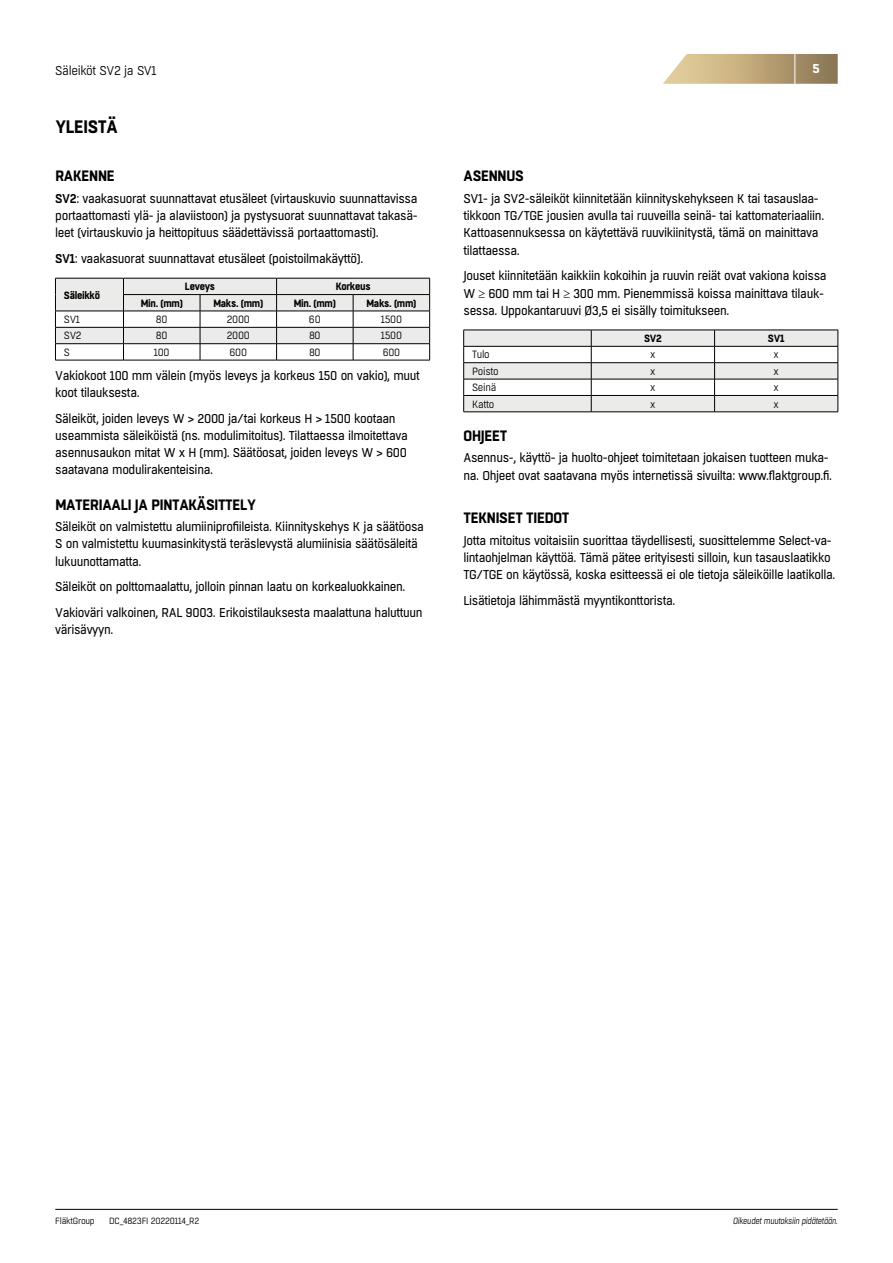
<style>
.page{position:relative;width:893px;height:1263px;background:#fff}
.page>*{position:absolute;margin:0;border:0;box-sizing:border-box;transform-origin:0 0}
.t1{font:700 18px "Boxed";letter-spacing:-.02em;color:#000;scale:.95 1}
.t2{font:700 15px "Boxed";letter-spacing:-.02em;color:#000;scale:.95 1}
.t3{font:12.75px/17.2px "Boxed";letter-spacing:-.03em;color:#000;scale:.95 1}
.t4{font:12.75px "Boxed";letter-spacing:-.03em;color:#000;scale:.95 1}
.t5{font:700 12.75px "Boxed";color:#fff}
.t6{font:10.5px "Boxed";letter-spacing:-.03em;color:#000;scale:.95 1}
.t7{font:700 10.5px "Boxed";letter-spacing:-.03em;color:#000;scale:.95 1}
.t8{font:9px "Boxed";letter-spacing:-.03em;color:#000;scale:.95 1}
.t9{font:italic 9px "Boxed";letter-spacing:-.03em;color:#000;scale:.95 1}
.s1{font-weight:600}
</style>
<div class="page">
<svg style="left:663px;top:54px;width:175px;height:30px;background:#c0ab83"></svg>
<hr style="left:795px;top:51px;width:1px;height:38px;background:#fff">
<hr style="left:55px;top:1209px;width:783px;height:1px;background:#000">
<svg style="left:55px;top:278px;width:375px;height:82px"></svg>
<hr style="left:55px;top:360px;width:68px;height:1px;background:#000">
<hr style="left:123px;top:360px;width:77px;height:1px;background:#000">
<hr style="left:200px;top:360px;width:77px;height:1px;background:#000">
<hr style="left:277px;top:360px;width:76px;height:1px;background:#000">
<hr style="left:353px;top:360px;width:77px;height:1px;background:#000">
<svg style="left:463px;top:330px;width:376px;height:82px"></svg>
<hr style="left:463px;top:412px;width:128px;height:1px;background:#000">
<hr style="left:591px;top:412px;width:124px;height:1px;background:#000">
<hr style="left:715px;top:412px;width:123px;height:1px;background:#000">
<p class="t4" style="left:55px;top:62px;width:108px">Säleiköt SV2 ja SV1</p>
<p class="t5" style="left:812px;top:60px;width:9px">5</p>
<h1 class="t1" style="left:55px;top:114px;width:67px">YLEISTÄ</h1>
<p class="t2" style="left:55px;top:166px;width:64px">RAKENNE</p>
<p class="t3" style="left:55px;top:190px;width:383px;text-align:justify"><span class="s1">SV2</span>: vaakasuorat suunnattavat etusäleet (virtauskuvio suunnattavissa portaattomasti ylä- ja alaviistoon) ja pystysuorat suunnattavat takasä&shy;leet (virtauskuvio ja heittopituus säädettävissä portaattomasti).</p>
<p class="t3" style="left:55px;top:250px;width:326px"><span class="s1">SV1</span>: vaakasuorat suunnattavat etusäleet (poistoilmakäyttö).</p>
<p class="t7" style="left:64px;top:288px;width:39px">Säleikkö</p>
<p class="t2" style="left:464px;top:166px;width:65px">ASENNUS</p>
<p class="t3" style="left:463px;top:190px;width:381px">SV1- ja SV2-säleiköt kiinnitetään kiinnityskehykseen K tai tasauslaa&shy;tikkoon TG/TGE jousien avulla tai ruuveilla seinä- tai kattomateriaaliin.<br>Kattoasennuksessa on käytettävä ruuvikiinitystä, tämä on mainittava tilattaessa.</p>
<p class="t3" style="left:463px;top:268px;width:384px">Jouset kiinnitetään kaikkiin kokoihin ja ruuvin reiät ovat vakiona koissa<br>W ≥ 600 mm tai H ≥ 300 mm. Pienemmissä koissa mainittava tilauk&shy;sessa. Uppokantaruuvi Ø3,5 ei sisälly toimitukseen.</p>
<p class="t7" style="left:644px;top:331px;width:20px">SV2</p>
<p class="t7" style="left:768px;top:331px;width:19px">SV1</p>
<p class="t6" style="left:472px;top:348px;width:20px">Tulo</p>
<p class="t6" style="left:650px;top:348px;width:7px">x</p>
<p class="t6" style="left:774px;top:348px;width:7px">x</p>
<p class="t6" style="left:472px;top:365px;width:30px">Poisto</p>
<p class="t6" style="left:650px;top:365px;width:7px">x</p>
<p class="t6" style="left:774px;top:365px;width:7px">x</p>
<p class="t6" style="left:472px;top:381px;width:27px">Seinä</p>
<p class="t6" style="left:650px;top:381px;width:7px">x</p>
<p class="t6" style="left:774px;top:381px;width:7px">x</p>
<p class="t6" style="left:472px;top:397px;width:25px">Katto</p>
<p class="t6" style="left:650px;top:397px;width:7px">x</p>
<p class="t6" style="left:774px;top:397px;width:7px">x</p>
<p class="t2" style="left:464px;top:426px;width:48px">OHJEET</p>
<p class="t3" style="left:463px;top:450px;width:389px">Asennus-, käyttö- ja huolto-ohjeet toimitetaan jokaisen tuotteen muka&shy;na. Ohjeet ovat saatavana myös internetissä sivuilta: www.flaktgroup.fi.</p>
<p class="t2" style="left:464px;top:508px;width:113px">TEKNISET TIEDOT</p>
<p class="t3" style="left:463px;top:532px;width:393px">Jotta mitoitus voitaisiin suorittaa täydellisesti, suosittelemme Select-va&shy;lintaohjelman käyttöä. Tämä pätee erityisesti silloin, kun tasauslaatikko<br>TG/TGE on käytössä, koska esitteessä ei ole tietoja säleiköille laatikolla.</p>
<p class="t3" style="left:463px;top:592px;width:225px">Lisätietoja lähimmästä myyntikonttorista.</p>
<p class="t7" style="left:185px;top:280px;width:33px">Leveys</p>
<p class="t7" style="left:336px;top:280px;width:38px">Korkeus</p>
<p class="t7" style="left:141px;top:296px;width:46px">Min. (mm)</p>
<p class="t7" style="left:213px;top:296px;width:54px">Maks. (mm)</p>
<p class="t7" style="left:294px;top:296px;width:46px">Min. (mm)</p>
<p class="t7" style="left:366px;top:296px;width:54px">Maks. (mm)</p>
<p class="t6" style="left:64px;top:313px;width:19px">SV1</p>
<p class="t6" style="left:156px;top:313px;width:14px">80</p>
<p class="t6" style="left:227px;top:313px;width:26px">2000</p>
<p class="t6" style="left:309px;top:313px;width:14px">60</p>
<p class="t6" style="left:381px;top:313px;width:24px">1500</p>
<p class="t6" style="left:64px;top:329px;width:20px">SV2</p>
<p class="t6" style="left:156px;top:329px;width:14px">80</p>
<p class="t6" style="left:227px;top:329px;width:26px">2000</p>
<p class="t6" style="left:309px;top:329px;width:14px">80</p>
<p class="t6" style="left:381px;top:329px;width:24px">1500</p>
<p class="t6" style="left:64px;top:346px;width:8px">S</p>
<p class="t6" style="left:154px;top:346px;width:18px">100</p>
<p class="t6" style="left:230px;top:346px;width:20px">600</p>
<p class="t6" style="left:309px;top:346px;width:14px">80</p>
<p class="t6" style="left:383px;top:346px;width:20px">600</p>
<p class="t3" style="left:55px;top:367px;width:385px">Vakiokoot 100 mm välein (myös leveys ja korkeus 150 on vakio), muut koot tilauksesta.</p>
<p class="t3" style="left:55px;top:410px;width:372px">Säleiköt, joiden leveys W &gt; 2000 ja/tai korkeus H &gt; 1500 kootaan useammista säleiköistä (ns. modulimitoitus). Tilattaessa ilmoitettava asennusaukon mitat W x H (mm). Säätöosat, joiden leveys W &gt; 600 saatavana modulirakenteisina.</p>
<p class="t2" style="left:55px;top:494px;width:213px">MATERIAALI JA PINTAKÄSITTELY</p>
<p class="t3" style="left:55px;top:518px;width:390px">Säleiköt on valmistettu alumiiniprofiileista. Kiinnityskehys K ja säätöosa<br>S on valmistettu kuumasinkitystä teräslevystä alumiinisia säätösäleitä lukuunottamatta.</p>
<p class="t3" style="left:55px;top:574px;width:388px;line-height:25.8px">Säleiköt on polttomaalattu, jolloin pinnan laatu on korkealuokkainen.<br>Vakioväri valkoinen, RAL 9003. Erikoistilauksesta maalattuna haluttuun</p>
<p class="t3" style="left:55px;top:622px;width:63px">värisävyyn.</p>
<p class="t8" style="left:55px;top:1215px;width:43px">FläktGroup</p>
<p class="t8" style="left:109px;top:1215px;width:96px">DC_4823FI 20220114_R2</p>
<p class="t9" style="left:733px;top:1215px;width:112px">Oikeudet muutoksiin pidätetään.</p>
</div>
